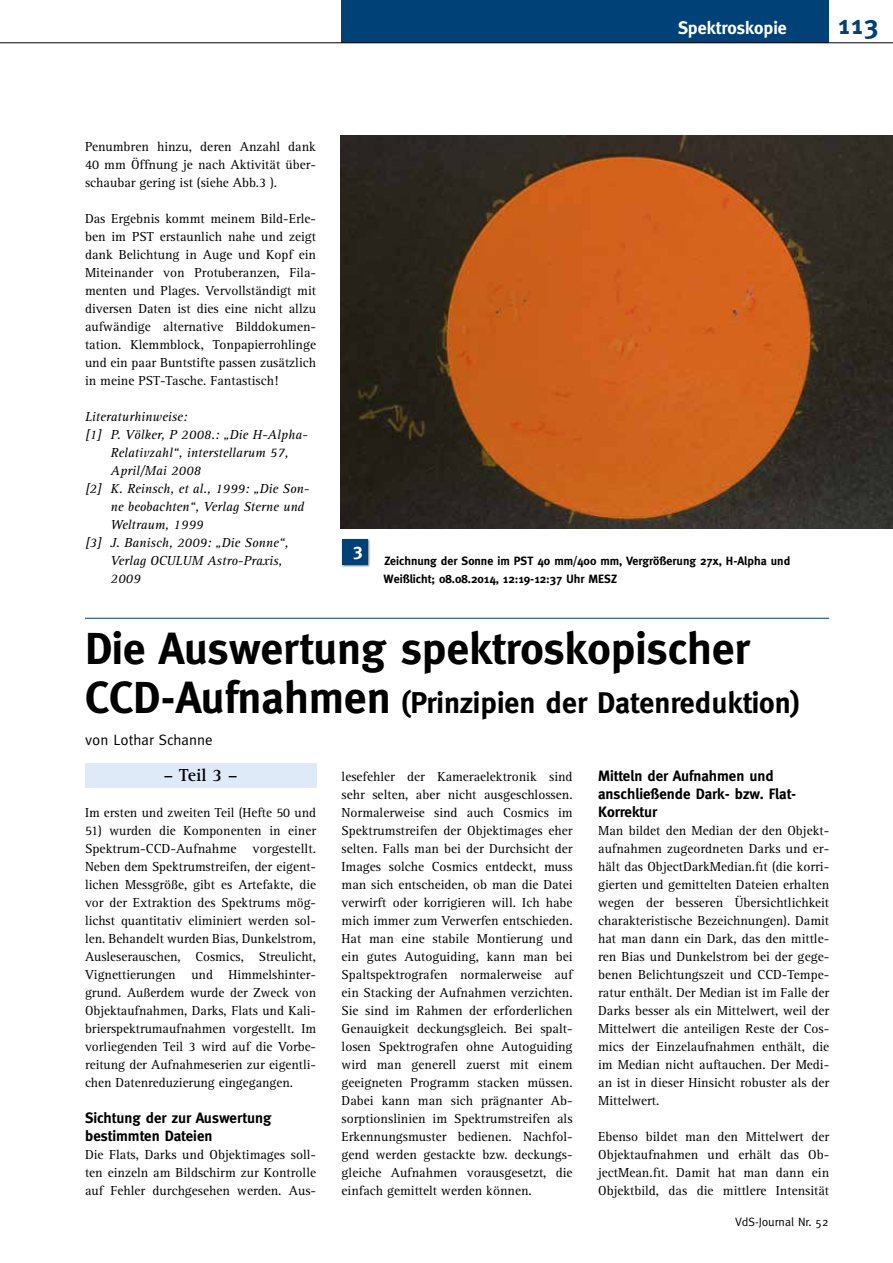
<style>
.page{position:relative;width:893px;height:1263px;background:#fff}
.page>*{position:absolute;margin:0;border:0;box-sizing:border-box;transform-origin:0 0}
.t1{font:700 45px "Meta";color:#000}
.t2{font:700 30px "Meta";color:#000}
.t3{font:700 27px "Meta";color:#004177}
.t4{font:700 18px "Meta";color:#fff}
.t5{font:700 18px "Rotis Serif";color:#000}
.t6{font:700 15px/18px "Meta";color:#000}
.t7{font:15px "Meta";color:#000}
.t8{font:13.5px/18px "Rotis Serif";color:#000;text-align:justify}
.t9{font:italic 13.5px "Rotis Serif";color:#000}
.t10{font:700 12px/18px "Meta";color:#000}
.t11{font:12px "Meta";color:#000}
.s1{font-size:45px}
</style>
<div class="page">
<div style="left:342px;top:0;width:487px;height:43px;background:#004177"></div>
<hr style="left:0;top:43px;width:893px;height:1px;background:#000">
<div style="left:85px;top:763px;width:231px;height:24px;background:#dfeaf8"></div>
<img style="left:340px;top:135px;width:553px;height:394px">
<div style="left:341px;top:538px;width:29px;height:30px;background:#000;opacity:.55"></div>
<div style="left:342px;top:539px;width:25px;height:26px;background:#004177"></div>
<hr style="left:85px;top:618px;width:744px;height:1px;background:#004177">
<h3 class="t4" style="left:678px;top:18px;width:110px">Spektroskopie</h3>
<h3 class="t3" style="left:838px;top:9px;width:42px">113</h3>
<p class="t8" style="left:85px;top:137px;width:233px">Penumbren hinzu, deren Anzahl dank 40 mm Öffnung je nach Aktivität über&shy;schaubar gering ist (siehe Abb.3 ).</p>
<p class="t8" style="left:85px;top:209px;width:233px">Das Ergebnis kommt meinem Bild-Erle&shy;ben im PST erstaunlich nahe und zeigt dank Belichtung in Auge und Kopf ein Miteinander von Protuberanzen, Fila&shy;menten und Plages. Vervollständigt mit diversen Daten ist dies eine nicht allzu aufwändige alternative Bilddokumen&shy;tation. Klemmblock, Tonpapierrohlinge und ein paar Buntstifte passen zusätzlich in meine PST-Tasche. Fantastisch!</p>
<p class="t9" style="left:85px;top:408px;width:104px">Literaturhinweise:</p>
<p class="t9" style="left:85px;top:426px;width:224px">[1] P. Völker, P 2008.: „Die H-Alpha-</p>
<p class="t9" style="left:111px;top:444px;width:180px">Relativzahl“, interstellarum 57,</p>
<p class="t9" style="left:111px;top:462px;width:92px">April/Mai 2008</p>
<p class="t9" style="left:85px;top:480px;width:226px">[2] K. Reinsch, et al., 1999: „Die Son-</p>
<p class="t9" style="left:111px;top:498px;width:195px">ne beobachten“, Verlag Sterne und</p>
<p class="t9" style="left:111px;top:516px;width:94px">Weltraum, 1999</p>
<p class="t9" style="left:85px;top:534px;width:205px">[3] J. Banisch, 2009: „Die Sonne“,</p>
<p class="t9" style="left:111px;top:552px;width:173px">Verlag OCULUM Astro-Praxis,</p>
<p class="t9" style="left:111px;top:570px;width:32px">2009</p>
<h3 class="t4" style="left:353px;top:539px;width:11px">3</h3>
<p class="t10" style="left:384px;top:551px;width:408px">Zeichnung der Sonne im PST 40 mm/400 mm, Vergrößerung 27x, H-Alpha und<br>Weißlicht; 08.08.2014, 12:19-12:37 Uhr MESZ</p>
<h1 class="t1" style="left:85px;top:622px;width:666px">Die Auswertung spektroskopischer</h1>
<h2 class="t2" style="left:85px;top:685px;width:717px"><span class="s1">CCD-Aufnahmen</span> (Prinzipien der Datenreduktion)</h2>
<p class="t7" style="left:85px;top:731px;width:129px">von Lothar Schanne</p>
<h3 class="t5" style="left:163px;top:764px;width:76px">– Teil 3 –</h3>
<p class="t8" style="left:85px;top:803px;width:233px">Im ersten und zweiten Teil (Hefte 50 und</p>
<p class="t8" style="left:85px;top:821px;width:233px">51) wurden die Komponenten in einer Spektrum-CCD-Aufnahme vorgestellt.<br>Neben dem Spektrumstreifen, der eigent&shy;lichen Messgröße, gibt es Artefakte, die vor der Extraktion des Spektrums mög&shy;lichst quantitativ eliminiert werden sol&shy;len. Behandelt wurden Bias, Dunkelstrom, Ausleserauschen, Cosmics, Streulicht, Vignettierungen und Himmelshinter&shy;grund. Außerdem wurde der Zweck von Objektaufnahmen, Darks, Flats und Kali&shy;brierspektrumaufnahmen vorgestellt. Im vorliegenden Teil 3 wird auf die Vorbe&shy;reitung der Aufnahmeserien zur eigentli&shy;chen Datenreduzierung eingegangen.</p>
<p class="t6" style="left:85px;top:1108px;width:188px">Sichtung der zur Auswertung bestimmten Dateien</p>
<p class="t8" style="left:85px;top:1145px;width:233px">Die Flats, Darks und Objektimages soll&shy;ten einzeln am Bildschirm zur Kontrolle auf Fehler durchgesehen werden. Aus-</p>
<p class="t8" style="left:342px;top:767px;width:233px">lesefehler der Kameraelektronik sind sehr selten, aber nicht ausgeschlossen.<br>Normalerweise sind auch Cosmics im Spektrumstreifen der Objektimages eher selten. Falls man bei der Durchsicht der Images solche Cosmics entdeckt, muss man sich entscheiden, ob man die Datei verwirft oder korrigieren will. Ich habe mich immer zum Verwerfen entschieden.<br>Hat man eine stabile Montierung und ein gutes Autoguiding, kann man bei Spaltspektrografen normalerweise auf ein Stacking der Aufnahmen verzichten.<br>Sie sind im Rahmen der erforderlichen Genauigkeit deckungsgleich. Bei spalt&shy;losen Spektrografen ohne Autoguiding wird man generell zuerst mit einem geeigneten Programm stacken müssen.<br>Dabei kann man sich prägnanter Ab&shy;sorptionslinien im Spektrumstreifen als Erkennungsmuster bedienen. Nachfol&shy;gend werden gestackte bzw. deckungs&shy;gleiche Aufnahmen vorausgesetzt, die einfach gemittelt werden können.</p>
<p class="t6" style="left:598px;top:766px;width:200px">Mitteln der Aufnahmen und anschließende Dark- bzw. Flat-<br>Korrektur</p>
<p class="t8" style="left:598px;top:821px;width:233px">Man bildet den Median der den Objekt&shy;aufnahmen zugeordneten Darks und er&shy;hält das ObjectDarkMedian.fit (die korri&shy;gierten und gemittelten Dateien erhalten wegen der besseren Übersichtlichkeit charakteristische Bezeichnungen). Damit hat man dann ein Dark, das den mittle&shy;ren Bias und Dunkelstrom bei der gege&shy;benen Belichtungszeit und CCD-Tempe&shy;ratur enthält. Der Median ist im Falle der Darks besser als ein Mittelwert, weil der Mittelwert die anteiligen Reste der Cos&shy;mics der Einzelaufnahmen enthält, die im Median nicht auftauchen. Der Medi&shy;an ist in dieser Hinsicht robuster als der Mittelwert.</p>
<p class="t8" style="left:598px;top:1127px;width:233px">Ebenso bildet man den Mittelwert der Objektaufnahmen und erhält das Ob&shy;jectMean.fit. Damit hat man dann ein Objektbild, das die mittlere Intensität</p>
<p class="t11" style="left:735px;top:1214px;width:95px">VdS-Journal Nr. 52</p>
</div>
